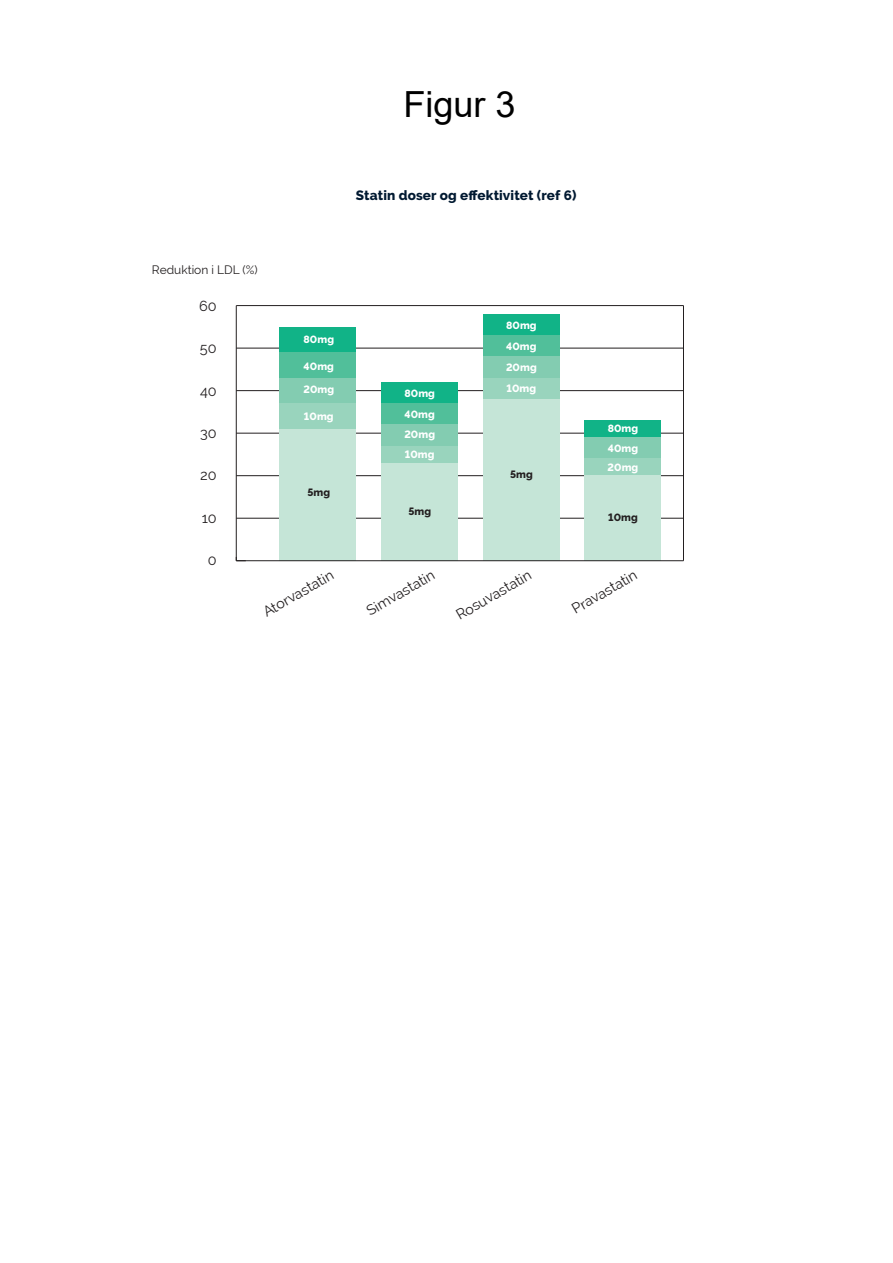
<style>
.page{position:relative;width:893px;height:1263px;background:#fff}
.page>*{position:absolute;margin:0;border:0;box-sizing:border-box;transform-origin:0 0}
.t1{font:36px "Arial";color:#000}
.t2{font:14.4px "Raleway";color:#231f20}
.t3{font:800 13.5px "Raleway";letter-spacing:.01em;color:#011931}
.t4{font:12px "Raleway";color:#231f20}
.t5{font:800 10.5px/20.5px "Raleway";letter-spacing:.01em;color:#fff;text-align:justify}
.t6{font:800 10.5px "Raleway";letter-spacing:.01em;color:#231f20}
</style>
<div class="page">
<hr style="left:236px;top:518px;width:447px;height:1px;background:#231f20">
<hr style="left:236px;top:475px;width:447px;height:1px;background:#231f20">
<hr style="left:236px;top:433px;width:447px;height:1px;background:#231f20">
<hr style="left:236px;top:390px;width:447px;height:1px;background:#231f20">
<hr style="left:236px;top:348px;width:447px;height:1px;background:#231f20">
<hr style="left:236px;top:305px;width:447px;height:1px;background:#231f20">
<div style="left:584px;top:420px;width:77px;height:141px;background:#11b387"></div>
<div style="left:584px;top:437px;width:77px;height:124px;background:#83ccb1"></div>
<div style="left:584px;top:459px;width:77px;height:102px;background:#99d4bd"></div>
<div style="left:483px;top:314px;width:76px;height:247px;background:#11b387"></div>
<div style="left:483px;top:335px;width:76px;height:226px;background:#51bf9a"></div>
<div style="left:483px;top:357px;width:76px;height:204px;background:#83ccb1"></div>
<div style="left:483px;top:378px;width:76px;height:183px;background:#99d4bd"></div>
<div style="left:381px;top:382px;width:77px;height:179px;background:#11b387"></div>
<div style="left:381px;top:403px;width:77px;height:158px;background:#51bf9a"></div>
<div style="left:381px;top:425px;width:77px;height:136px;background:#83ccb1"></div>
<div style="left:381px;top:446px;width:77px;height:115px;background:#99d4bd"></div>
<div style="left:483px;top:399px;width:76px;height:162px;background:#c5e5d7"></div>
<div style="left:381px;top:463px;width:77px;height:98px;background:#c5e5d7"></div>
<div style="left:279px;top:327px;width:77px;height:234px;background:#11b387"></div>
<div style="left:279px;top:352px;width:77px;height:209px;background:#51bf9a"></div>
<div style="left:279px;top:378px;width:77px;height:183px;background:#83ccb1"></div>
<div style="left:279px;top:403px;width:77px;height:158px;background:#99d4bd"></div>
<div style="left:279px;top:429px;width:77px;height:132px;background:#c5e5d7"></div>
<div style="left:584px;top:476px;width:77px;height:85px;background:#c5e5d7"></div>
<hr style="left:236px;top:560px;width:447px;height:1px;background:#231f20">
<hr style="left:683px;top:306px;width:1px;height:255px;background:#231f20">
<hr style="left:236px;top:306px;width:1px;height:255px;background:#231f20">
<h1 class="t1" style="left:404px;top:80px;width:114px">Figur 3</h1>
<p class="t4" style="left:152px;top:262px;width:107px">Reduktion i LDL (%)</p>
<p class="t2" style="left:199px;top:297px;width:19px">60</p>
<p class="t2" style="left:200px;top:340px;width:18px">50</p>
<p class="t2" style="left:200px;top:382px;width:18px">40</p>
<p class="t2" style="left:200px;top:424px;width:18px">30</p>
<p class="t2" style="left:200px;top:467px;width:18px">20</p>
<p class="t2" style="left:202px;top:509px;width:17px">10</p>
<p class="t2" style="left:208px;top:551px;width:10px">0</p>
<p class="t3" style="left:356px;top:188px;width:222px">Statin doser og effektivitet (ref 6)</p>
<p class="t5" style="left:303px;top:329px;width:32px">80mg</p>
<p class="t5" style="left:304px;top:356px;width:32px">40mg</p>
<p class="t5" style="left:303px;top:379px;width:32px">20mg</p>
<p class="t5" style="left:304px;top:406px;width:31px">10mg</p>
<p class="t6" style="left:307px;top:486px;width:24px">5mg</p>
<p class="t5" style="left:404px;top:383px;width:32px">80mg 40mg 20mg 10mg</p>
<p class="t6" style="left:408px;top:506px;width:24px">5mg</p>
<p class="t5" style="left:506px;top:315px;width:32px">80mg 40mg 20mg</p>
<p class="t5" style="left:507px;top:379px;width:31px">10mg</p>
<p class="t6" style="left:510px;top:468px;width:24px">5mg</p>
<p class="t5" style="left:608px;top:419px;width:32px;line-height:19.5px">80mg 40mg 20mg</p>
<p class="t6" style="left:608px;top:511px;width:31px">10mg</p>
<p class="t2" style="left:260px;top:606px;width:80px;rotate:-30deg">Atorvastatin</p>
<p class="t2" style="left:363px;top:604px;width:78px;rotate:-30deg">Simvastatin</p>
<p class="t2" style="left:453px;top:608px;width:86px;rotate:-30deg">Rosuvastatin</p>
<p class="t2" style="left:569px;top:603px;width:74px;rotate:-30deg">Pravastatin</p>
</div>
